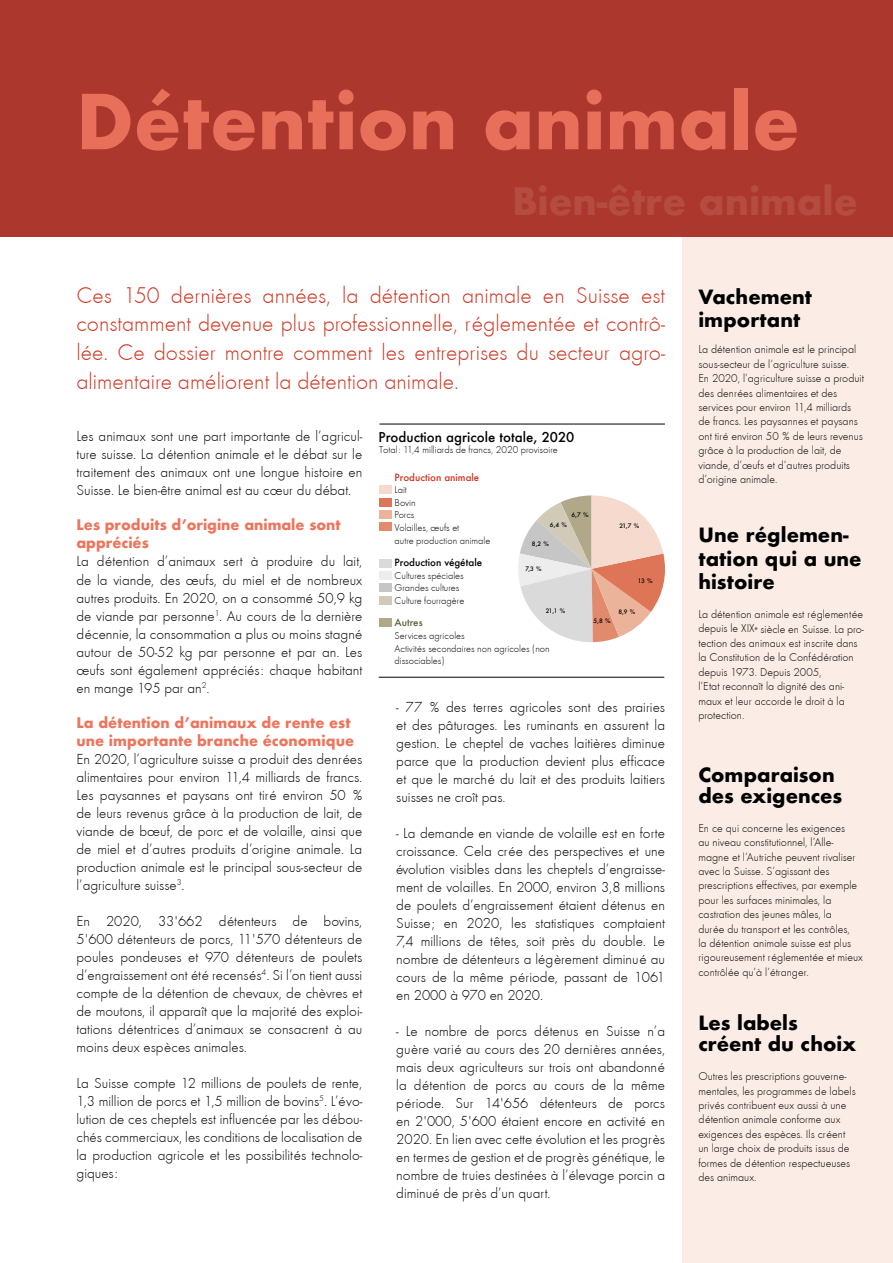
<style>
.page{position:relative;width:893px;height:1263px;background:#fff}
.page>*{position:absolute;margin:0;border:0;box-sizing:border-box;transform-origin:0 0}
.t1{font:700 73.5px "Futura";color:#e86f59}
.t2{font:700 36.75px "Futura";color:#b44c42}
.t3{font:23.55px/28.8px "Futura T Light";color:#ce3520;text-align:justify}
.t4{font:700 19.05px/23.4px "Futura";color:#000}
.t5{font:15px/18px "Futura T Light";color:#000;text-align:justify}
.t6{font:700 14.25px/18px "Futura";color:#ee745b}
.t7{font:500 13.2px "Futura";color:#000}
.t8{font:11.7px/14.4px "Futura T Light";color:#000}
.t9{font:10.35px/12.6px "Futura T Light";color:#000}
.t10{font:500 9.75px "Futura";color:#000}
.t11{font:500 9.75px "Futura";color:#ce3520}
.t12{font:500 9.75px "Futura";color:#5e6233}
.t13{font:500 6px "Futura";color:#000}
.t14{font:5.1px "Univers Next Pro";color:#000}
</style>
<div class="page">
<div style="left:682px;top:236px;width:211px;height:1027px;background:#fbede6"></div>
<div style="left:0;top:0;width:893px;height:236px;background:#ac382d"></div>
<hr style="left:379px;top:677px;width:285px;height:1px;background:#000">
<hr style="left:379px;top:424px;width:286px;height:1px;background:#000">
<svg style="left:518px;top:495px;width:147px;height:148px"></svg>
<div style="left:379px;top:486px;width:13px;height:8px;background:#f6dacd"></div>
<div style="left:379px;top:499px;width:13px;height:8px;background:#dd7556"></div>
<div style="left:379px;top:510px;width:13px;height:9px;background:#ecb39b"></div>
<div style="left:379px;top:522px;width:13px;height:9px;background:#e28a6c"></div>
<div style="left:379px;top:559px;width:13px;height:8px;background:#dadada"></div>
<div style="left:379px;top:572px;width:13px;height:8px;background:#ededed"></div>
<div style="left:379px;top:583px;width:13px;height:9px;background:#c6c6c6"></div>
<div style="left:379px;top:596px;width:13px;height:9px;background:#d0cab7"></div>
<div style="left:379px;top:618px;width:13px;height:9px;background:#b0a889"></div>
<h1 class="t1" style="left:76px;top:68px;width:725px">Détention animale</h1>
<h2 class="t2" style="left:512px;top:174px;width:347px">Bien-être animale</h2>
<p class="t3" style="left:77px;top:280px;width:590px">Ces 150 dernières années, la détention animale en Suisse est constamment devenue plus professionnelle, réglementée et contrô&shy;lée. Ce dossier montre comment les entreprises du secteur agro&shy;alimentaire améliorent la détention animale.</p>
<p class="t5" style="left:77px;top:427px;width:287px">Les animaux sont une part importante de l’agricul&shy;ture suisse. La détention animale et le débat sur le traitement des animaux ont une longue histoire en Suisse. Le bien-être animal est au cœur du débat.</p>
<p class="t6" style="left:77px;top:516px;width:266px">Les produits d’origine animale sont appréciés</p>
<p class="t5" style="left:77px;top:553px;width:287px">La détention d’animaux sert à produire du lait, de la viande, des œufs, du miel et de nombreux autres produits. En 2020, on a consommé 50,9 kg de viande par personne<sup>1</sup>. Au cours de la dernière décennie, la consommation a plus ou moins stagné autour de 50-52 kg par personne et par an. Les œufs sont également appréciés: chaque habitant en mange 195 par an<sup>2</sup>.</p>
<p class="t6" style="left:77px;top:713px;width:279px">La détention d’animaux de rente est une importante branche économique</p>
<p class="t5" style="left:77px;top:750px;width:287px">En 2020, l’agriculture suisse a produit des denrées alimentaires pour environ 11,4 milliards de francs.<br>Les paysannes et paysans ont tiré environ 50 % de leurs revenus grâce à la production de lait, de viande de bœuf, de porc et de volaille, ainsi que de miel et d’autres produits d’origine animale. La production animale est le principal sous-secteur de l’agriculture suisse<sup>3</sup>.</p>
<p class="t5" style="left:77px;top:912px;width:287px">En 2020, 33'662 détenteurs de bovins, 5'600 détenteurs de porcs, 11'570 détenteurs de poules pondeuses et 970 détenteurs de poulets d’engraissement ont été recensés<sup>4</sup>. Si l’on tient aussi compte de la détention de chevaux, de chèvres et de moutons, il apparaît que la majorité des exploi&shy;tations détentrices d’animaux se consacrent à au moins deux espèces animales.</p>
<p class="t5" style="left:77px;top:1074px;width:287px">La Suisse compte 12 millions de poulets de rente, 1,3 million de porcs et 1,5 million de bovins<sup>5</sup>. L’évo&shy;lution de ces cheptels est influencée par les débou&shy;chés commerciaux, les conditions de localisation de la production agricole et les possibilités technolo&shy;giques:</p>
<p class="t7" style="left:379px;top:428px;width:197px">Production agricole totale, 2020</p>
<p class="t9" style="left:379px;top:444px;width:180px">Total: 11,4 milliards de francs, 2020 provisoire</p>
<p class="t11" style="left:395px;top:470px;width:86px">Production animale</p>
<p class="t9" style="left:395px;top:483px;width:97px">Lait<br>Bovin<br>Porcs<br>Volailles, œufs et<br>autre production animale</p>
<p class="t10" style="left:395px;top:556px;width:89px">Production végétale</p>
<p class="t9" style="left:395px;top:569px;width:71px">Cultures spéciales<br>Grandes cultures<br>Culture fourragère</p>
<p class="t12" style="left:395px;top:616px;width:30px">Autres</p>
<p class="t9" style="left:395px;top:629px;width:157px">Services agricoles<br>Activités secondaires non agricoles (non dissociables)</p>
<p class="t13" style="left:571px;top:511px;width:19px">6,7 %</p>
<p class="t13" style="left:550px;top:520px;width:19px">6,4 %</p>
<p class="t13" style="left:532px;top:539px;width:19px">8,2 %</p>
<p class="t13" style="left:525px;top:564px;width:18px">7,3 %</p>
<p class="t13" style="left:546px;top:607px;width:21px">21,1 %</p>
<p class="t13" style="left:594px;top:617px;width:19px">5,8 %</p>
<p class="t13" style="left:619px;top:522px;width:21px">21,7 %</p>
<p class="t13" style="left:638px;top:577px;width:16px">13 %</p>
<p class="t13" style="left:618px;top:607px;width:19px">8,9 %</p>
<p class="t5" style="left:396px;top:698px;width:270px">- 77 % des terres agricoles sont des prairies et des pâturages. Les ruminants en assurent la gestion. Le cheptel de vaches laitières diminue parce que la production devient plus efficace et que le marché du lait et des produits laitiers suisses ne croît pas.</p>
<p class="t5" style="left:396px;top:824px;width:270px">- La demande en viande de volaille est en forte croissance. Cela crée des perspectives et une évolution visibles dans les cheptels d’engraisse&shy;ment de volailles. En 2000, environ 3,8 millions de poulets d’engraissement étaient détenus en Suisse; en 2020, les statistiques comptaient 7,4 millions de têtes, soit près du double. Le nombre de détenteurs a légèrement diminué au cours de la même période, passant de 1061 en 2000 à 970 en 2020.</p>
<p class="t5" style="left:396px;top:1022px;width:270px">- Le nombre de porcs détenus en Suisse n’a guère varié au cours des 20 dernières années, mais deux agriculteurs sur trois ont abandonné la détention de porcs au cours de la même période. Sur 14'656 détenteurs de porcs en 2'000, 5'600 étaient encore en activité en 2020. En lien avec cette évolution et les progrès en termes de gestion et de progrès génétique, le nombre de truies destinées à l’élevage porcin a diminué de près d’un quart.</p>
<p class="t4" style="left:698px;top:285px;width:115px">Vachement important</p>
<p class="t8" style="left:698px;top:342px;width:167px">La détention animale est le principal sous-secteur de l’agriculture suisse.<br>En 2020, l’agriculture suisse a produit des denrées alimentaires et des services pour environ 11,4 milliards de francs. Les paysannes et paysans ont tiré environ 50 % de leurs revenus grâce à la production de lait, de viande, d’œufs et d’autres produits d’origine animale.</p>
<p class="t4" style="left:698px;top:524px;width:165px">Une réglemen&shy;tation qui a une histoire</p>
<p class="t8" style="left:698px;top:607px;width:166px">La détention animale est réglementée depuis le XIX</p>
<p class="t8" style="left:698px;top:621px;width:167px;text-indent:62px">siècle en Suisse. La pro&shy;tection des animaux est inscrite dans la Constitution de la Confédération depuis 1973. Depuis 2005,<br>l’État reconnaît la dignité des ani&shy;maux et leur accorde le droit à la protection.</p>
<p class="t14" style="left:755px;top:625px;width:4px">e</p>
<p class="t4" style="left:698px;top:764px;width:145px;line-height:21px">Comparaison des exigences</p>
<p class="t8" style="left:698px;top:821px;width:166px">En ce qui concerne les exigences<br>au niveau constitutionnel, l’Alle&shy;magne et l’Autriche peuvent rivaliser avec la Suisse. S’agissant des prescriptions effectives, par exemple pour les surfaces minimales, la castration des jeunes mâles, la<br>durée du transport et les contrôles,<br>la détention animale suisse est plus rigoureusement réglementée et mieux contrôlée qu’à l’étranger.</p>
<p class="t4" style="left:698px;top:1013px;width:160px;line-height:21px">Les labels créent du choix</p>
<p class="t8" style="left:698px;top:1069px;width:159px">Outres les prescriptions gouverne&shy;mentales, les programmes de labels privés contribuent eux aussi à une détention animale conforme aux exigences des espèces. Ils créent un large choix de produits issus de formes de détention respectueuses des animaux.</p>
</div>
